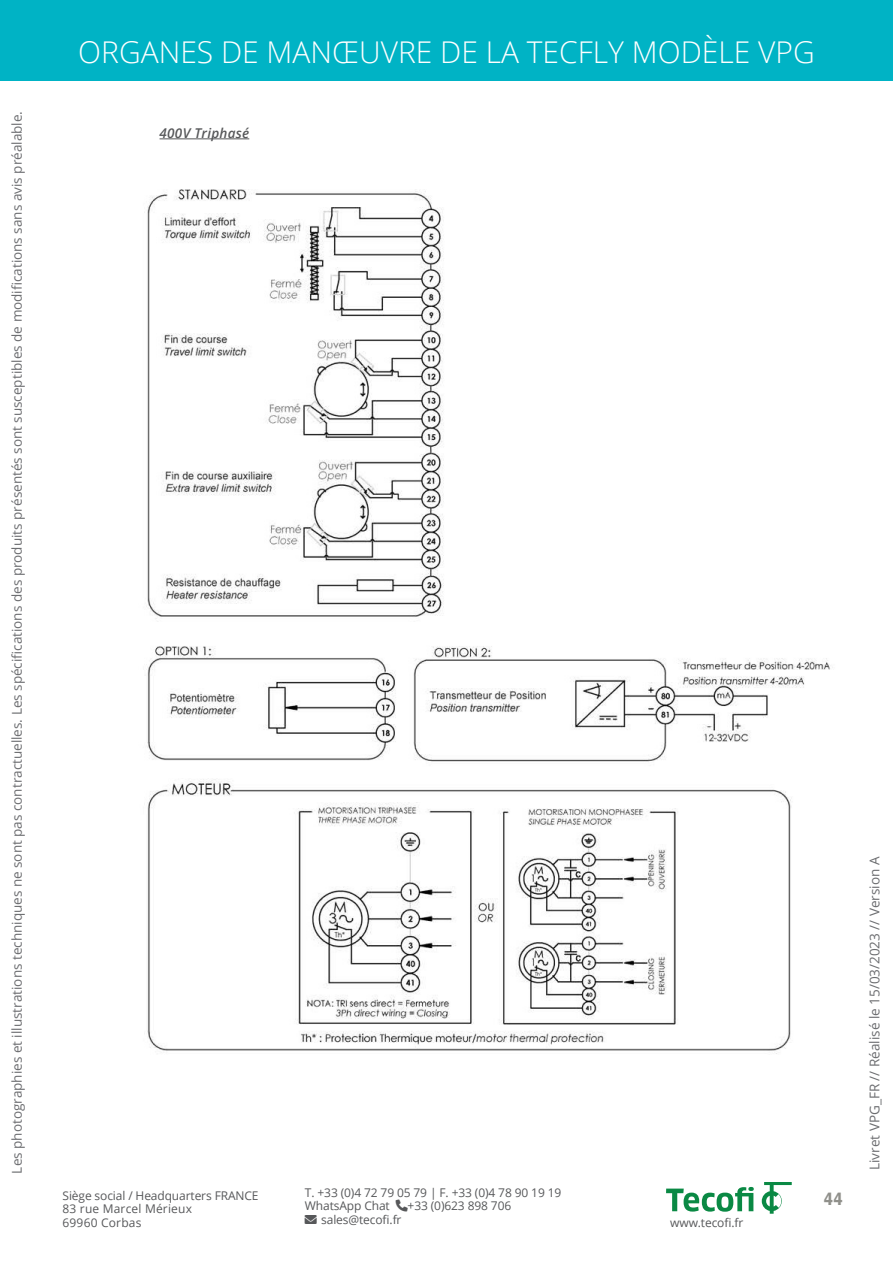
<style>
.page{position:relative;width:893px;height:1263px;background:#fff}
.page>*{position:absolute;margin:0;border:0;box-sizing:border-box;transform-origin:0 0}
.t1{font:300 30px "Open Sans";color:#fff}
.t2{font:600 condensed 18px "Franklin Gothic";color:#90908b}
.t3{font:13.5px "Open Sans";color:#6c6d70}
.t4{font:italic 600 13.5px "Open Sans";letter-spacing:.02em;color:#57585a}
.t5{font:12px/13.5px "Open Sans";letter-spacing:-.01em;color:#57585a}
</style>
<div class="page">
<hr style="left:892px;top:0;width:1px;height:134px;background:#16904f">
<div style="left:0;top:0;width:893px;height:81px;background:#00b3c5"></div>
<svg style="left:666px;top:1187px;width:88px;height:25px"></svg>
<svg style="left:762px;top:1182px;width:30px;height:32px"></svg>
<hr style="left:160px;top:139px;width:89px;height:1px;background:#57585a">
<img style="left:144px;top:189px;width:689px;height:865px">
<p class="t3" style="left:8px;top:1173px;width:1064px;rotate:-90deg">Les photographies et illustrations techniques ne sont pas contractuelles. Les spécifications des produits présentés sont susceptibles de modifications sans avis préalable.</p>
<h1 class="t1" style="left:78px;top:32px;width:738px">ORGANES DE MANŒUVRE DE LA TECFLY MODÈLE VPG</h1>
<p class="t4" style="left:160px;top:124px;width:91px">400V Triphasé</p>
<p class="t5" style="left:63px;top:1188px;width:198px">Siège social / Headquarters FRANCE<br>83 rue Marcel Mérieux<br>69960 Corbas</p>
<p class="t5" style="left:305px;top:1185px;width:258px">T. +33 (0)4 72 79 05 79 | F. +33 (0)4 78 90 19 19<br>WhatsApp Chat</p>
<p class="t5" style="left:408px;top:1199px;width:105px">+33 (0)623 898 706</p>
<p class="t5" style="left:305px;top:1212px;width:98px">✉ sales@tecofi.fr</p>
<p class="t5" style="left:670px;top:1215px;width:75px">www.tecofi.fr</p>
<h2 class="t2" style="left:824px;top:1187px;width:20px">44</h2>
<p class="t3" style="left:865px;top:1170px;width:315px;rotate:-90deg">Livret VPG_FR // Réalisé le 15/03/2023 // Version A</p>
</div>
